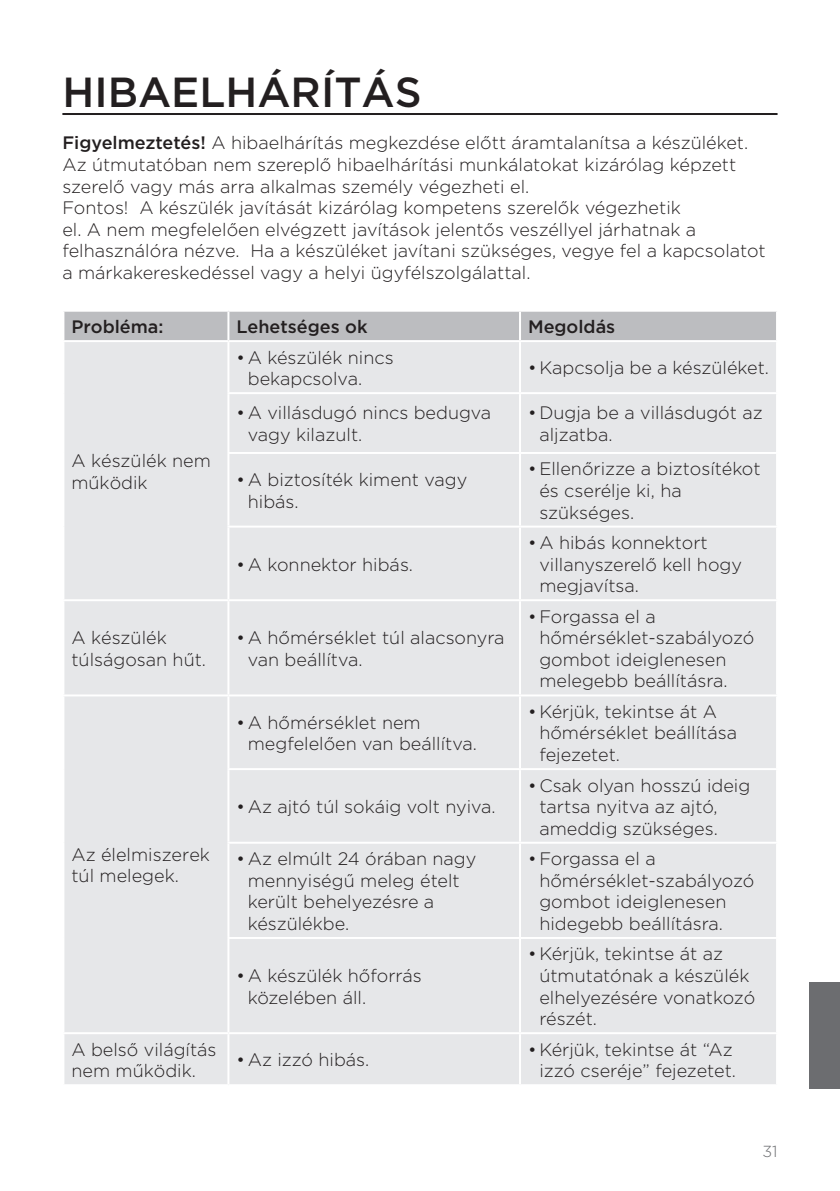
<style>
.page{position:relative;width:840px;height:1191px;background:#fff}
.page>*{position:absolute;margin:0;border:0;box-sizing:border-box;transform-origin:0 0}
.glavni_naslov{font:500 42px "Gotham";color:#231f20}
.seznam{font:300 18px/21.6px "Gotham";color:#231f20}
.tabele_tekst{font:300 18px/21.6px "Gotham";color:#231f20}
.tabele_tekst-2{font:500 18px "Gotham";color:#231f20}
.tabela_tekst{font:500 18px "Gotham";color:#231f20}
.t1{font:300 16px "Gotham";color:#6c6d70}
.s1{font-weight:500}
</style>
<div class="page">
<hr style="left:62px;top:113px;width:715px;height:2px;background:#231f20">
<div style="left:64px;top:312px;width:711px;height:28px;background:#bcbdc0"></div>
<div style="left:64px;top:342px;width:711px;height:742px;background:#e6e7e9"></div>
<hr style="left:227px;top:312px;width:2px;height:28px;background:#fff">
<hr style="left:518px;top:312px;width:2px;height:28px;background:#fff">
<hr style="left:227px;top:342px;width:2px;height:50px;background:#fff">
<hr style="left:518px;top:342px;width:2px;height:50px;background:#fff">
<hr style="left:227px;top:392px;width:292px;height:2px;background:#fff">
<hr style="left:227px;top:394px;width:2px;height:58px;background:#fff">
<hr style="left:519px;top:392px;width:258px;height:2px;background:#fff">
<hr style="left:518px;top:394px;width:2px;height:58px;background:#fff">
<hr style="left:227px;top:452px;width:292px;height:2px;background:#fff">
<hr style="left:227px;top:454px;width:2px;height:71px;background:#fff">
<hr style="left:519px;top:452px;width:258px;height:2px;background:#fff">
<hr style="left:518px;top:454px;width:2px;height:71px;background:#fff">
<hr style="left:227px;top:525px;width:292px;height:2px;background:#fff">
<hr style="left:227px;top:527px;width:2px;height:72px;background:#fff">
<hr style="left:519px;top:525px;width:258px;height:2px;background:#fff">
<hr style="left:518px;top:527px;width:2px;height:72px;background:#fff">
<hr style="left:62px;top:599px;width:166px;height:2px;background:#fff">
<hr style="left:228px;top:599px;width:291px;height:2px;background:#fff">
<hr style="left:227px;top:601px;width:2px;height:93px;background:#fff">
<hr style="left:519px;top:599px;width:258px;height:2px;background:#fff">
<hr style="left:518px;top:601px;width:2px;height:93px;background:#fff">
<hr style="left:62px;top:694px;width:166px;height:2px;background:#fff">
<hr style="left:228px;top:694px;width:291px;height:2px;background:#fff">
<hr style="left:227px;top:696px;width:2px;height:72px;background:#fff">
<hr style="left:519px;top:694px;width:258px;height:2px;background:#fff">
<hr style="left:518px;top:696px;width:2px;height:72px;background:#fff">
<hr style="left:227px;top:768px;width:292px;height:2px;background:#fff">
<hr style="left:227px;top:770px;width:2px;height:71px;background:#fff">
<hr style="left:519px;top:768px;width:258px;height:2px;background:#fff">
<hr style="left:518px;top:770px;width:2px;height:71px;background:#fff">
<hr style="left:227px;top:841px;width:292px;height:2px;background:#fff">
<hr style="left:227px;top:843px;width:2px;height:94px;background:#fff">
<hr style="left:519px;top:841px;width:258px;height:2px;background:#fff">
<hr style="left:518px;top:843px;width:2px;height:94px;background:#fff">
<hr style="left:227px;top:937px;width:292px;height:2px;background:#fff">
<hr style="left:227px;top:939px;width:2px;height:93px;background:#fff">
<hr style="left:519px;top:937px;width:258px;height:2px;background:#fff">
<hr style="left:518px;top:939px;width:2px;height:93px;background:#fff">
<hr style="left:62px;top:1032px;width:166px;height:2px;background:#fff">
<hr style="left:228px;top:1032px;width:291px;height:2px;background:#fff">
<hr style="left:227px;top:1034px;width:2px;height:50px;background:#fff">
<hr style="left:519px;top:1032px;width:258px;height:2px;background:#fff">
<hr style="left:518px;top:1034px;width:2px;height:50px;background:#fff">
<div style="left:808px;top:982px;width:31px;height:106px;background:#6c6d70"></div>
<p class="glavni_naslov" style="left:62px;top:65px;width:360px">HIBAELHÁRÍTÁS</p>
<p class="seznam" style="left:62px;top:132px;width:687px"><span class="s1">Figyelmeztetés!</span> A hibaelhárítás megkezdése előtt áramtalanítsa a készüléket.<br>Az útmutatóban nem szereplő hibaelhárítási munkálatokat kizárólag képzett szerelő vagy más arra alkalmas személy végezheti el.</p>
<p class="seznam" style="left:62px;top:196px;width:704px">Fontos! A készülék javítását kizárólag kompetens szerelők végezhetik<br>el. A nem megfelelően elvégzett javítások jelentős veszéllyel járhatnak a felhasználóra nézve. Ha a készüléket javítani szükséges, vegye fel a kapcsolatot a márkakereskedéssel vagy a helyi ügyfélszolgálattal.</p>
<p class="tabela_tekst" style="left:71px;top:315px;width:94px">Probléma:</p>
<p class="tabele_tekst-2" style="left:236px;top:315px;width:132px">Lehetséges ok</p>
<p class="tabele_tekst-2" style="left:527px;top:315px;width:89px">Megoldás</p>
<p class="tabele_tekst" style="left:71px;top:449px;width:141px">A készülék nem működik</p>
<p class="seznam" style="left:248px;top:346px;width:147px;text-indent:-11px">• A készülék nincs bekapcsolva.</p>
<p class="seznam" style="left:527px;top:357px;width:242px">• Kapcsolja be a készüléket.</p>
<p class="seznam" style="left:248px;top:402px;width:245px;text-indent:-11px">• A villásdugó nincs bedugva vagy kilazult.</p>
<p class="seznam" style="left:539px;top:402px;width:225px;text-indent:-11px">• Dugja be a villásdugót az aljzatba.</p>
<p class="seznam" style="left:248px;top:468px;width:221px;text-indent:-11px">• A biztosíték kiment vagy hibás.</p>
<p class="seznam" style="left:539px;top:458px;width:223px;text-indent:-11px">• Ellenőrizze a biztosítékot és cserélje ki, ha szükséges.</p>
<p class="seznam" style="left:236px;top:553px;width:178px">• A konnektor hibás.</p>
<p class="seznam" style="left:539px;top:531px;width:204px;text-indent:-11px">• A hibás konnektort villanyszerelő kell hogy megjavítsa.</p>
<p class="tabele_tekst" style="left:71px;top:626px;width:136px">A készülék túlságosan hűt.</p>
<p class="seznam" style="left:248px;top:626px;width:258px;text-indent:-11px">• A hőmérséklet túl alacsonyra van beállítva.</p>
<p class="seznam" style="left:539px;top:605px;width:216px;text-indent:-11px">• Forgassa el a hőmérséklet-szabályozó gombot ideiglenesen melegebb beállításra.</p>
<p class="tabele_tekst" style="left:71px;top:843px;width:140px">Az élelmiszerek túl melegek.</p>
<p class="seznam" style="left:248px;top:711px;width:230px;text-indent:-11px">• A hőmérséklet nem megfelelően van beállítva.</p>
<p class="seznam" style="left:539px;top:700px;width:199px;text-indent:-11px">• Kérjük, tekintse át A hőmérséklet beállítása fejezetet.</p>
<p class="seznam" style="left:236px;top:795px;width:261px">• Az ajtó túl sokáig volt nyiva.</p>
<p class="seznam" style="left:539px;top:774px;width:212px;text-indent:-11px">• Csak olyan hosszú ideig tartsa nyitva az ajtó, ameddig szükséges.</p>
<p class="seznam" style="left:248px;top:847px;width:230px;text-indent:-11px">• Az elmúlt 24 órában nagy mennyiségű meleg ételt került behelyezésre a készülékbe.</p>
<p class="seznam" style="left:539px;top:847px;width:216px;text-indent:-11px">• Forgassa el a hőmérséklet-szabályozó gombot ideiglenesen hidegebb beállításra.</p>
<p class="seznam" style="left:248px;top:964px;width:175px;text-indent:-11px">• A készülék hőforrás közelében áll.</p>
<p class="seznam" style="left:539px;top:942px;width:217px;text-indent:-11px">• Kérjük, tekintse át az útmutatónak a készülék elhelyezésére vonatkozó részét.</p>
<p class="tabele_tekst" style="left:71px;top:1038px;width:146px">A belső világítás nem működik.</p>
<p class="seznam" style="left:236px;top:1048px;width:134px">• Az izzó hibás.</p>
<p class="seznam" style="left:527px;top:1038px;width:209px;text-align:right">• Kérjük, tekintse át “Az izzó cseréje” fejezetet.</p>
<p class="t1" style="left:762px;top:1140px;width:17px">31</p>
</div>
